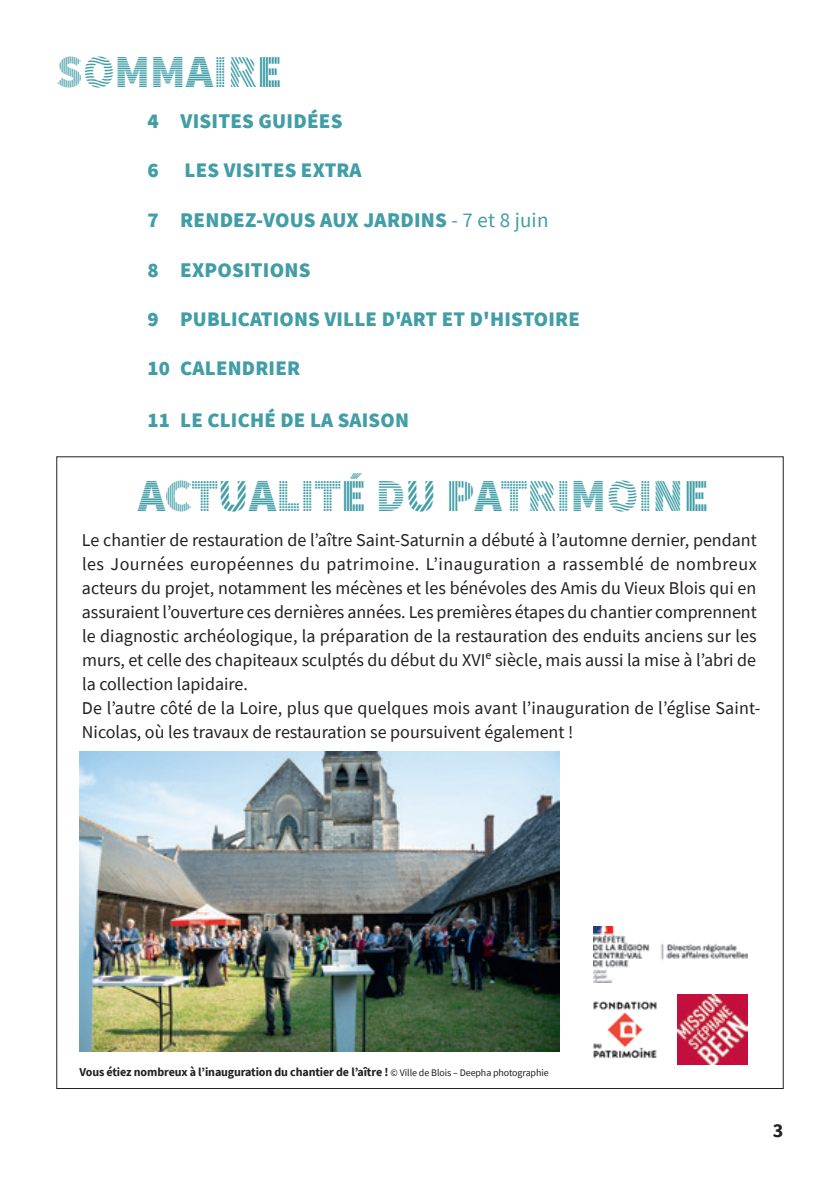
<style>
.page{position:relative;width:840px;height:1191px;background:#fff}
.page>*{position:absolute;margin:0;border:0;box-sizing:border-box;transform-origin:0 0}
.t1{font:900 46px "Source Sans Pro DISPLAYV2";color:#419da6}
.t2{font:900 20.8px "Source Sans Pro";letter-spacing:.01em;color:#419da6}
.t3{font:900 20.6px "Source Sans Pro";letter-spacing:.01em;color:#419da6}
.t4{font:700 20px "Source Sans Pro";color:#231f20}
.t5{font:18px/24px "Source Sans Pro";color:#231f20}
.t6{font:700 12px "Source Sans Pro";letter-spacing:-.01em;color:#231f20}
.s1{font-size:20.8px}
.s2{font-weight:400}
.s3{font-weight:400;font-size:10px}
</style>
<div class="page">
<img style="left:593px;top:926px;width:154px;height:56px">
<img style="left:593px;top:1001px;width:64px;height:58px">
<img style="left:677px;top:994px;width:70px;height:70px">
<img style="left:79px;top:751px;width:479px;height:300px">
<h1 class="t1" style="left:57px;top:48px;width:227px">SOMMAIRE</h1>
<p class="t2" style="left:147px;top:106px;width:196px">4 VISITES GUIDÉES</p>
<p class="t3" style="left:147px;top:156px;width:215px"><span class="s1">6</span> LES VISITES EXTRA</p>
<p class="t2" style="left:147px;top:206px;width:402px">7 RENDEZ-VOUS AUX JARDINS <span class="s2">- 7 et 8 juin</span></p>
<p class="t2" style="left:147px;top:255px;width:164px">8 EXPOSITIONS</p>
<p class="t3" style="left:147px;top:305px;width:433px">9 PUBLICATIONS VILLE D'ART ET D'HISTOIRE</p>
<p class="t3" style="left:147px;top:354px;width:154px">10 CALENDRIER</p>
<p class="t3" style="left:147px;top:406px;width:263px">11 LE CLICHÉ DE LA SAISON</p>
<h1 class="t1" style="left:138px;top:472px;width:572px">ACTUALITÉ DU PATRIMOINE</h1>
<p class="t5" style="left:82px;top:528px;width:679px">Le chantier de restauration de l’aître Saint-Saturnin a débuté à l’automne dernier, pendant les Journées européennes du patrimoine. L’inauguration a rassemblé de nombreux acteurs du projet, notamment les mécènes et les bénévoles des Amis du Vieux Blois qui en assuraient l’ouverture ces dernières années. Les premières étapes du chantier comprennent le diagnostic archéologique, la préparation de la restauration des enduits anciens sur les murs, et celle des chapiteaux sculptés du début du XVIᵉ siècle, mais aussi la mise à l’abri de la collection lapidaire.<br>De l’autre côté de la Loire, plus que quelques mois avant l’inauguration de l’église Saint-Nicolas, où les travaux de restauration se poursuivent également !</p>
<p class="t6" style="left:79px;top:1064px;width:470px">Vous étiez nombreux à l’inauguration du chantier de l’aître ! <span class="s3">© Ville de Blois – Deepha photographie</span></p>
<p class="t4" style="left:772px;top:1117px;width:12px">3</p>
</div>
